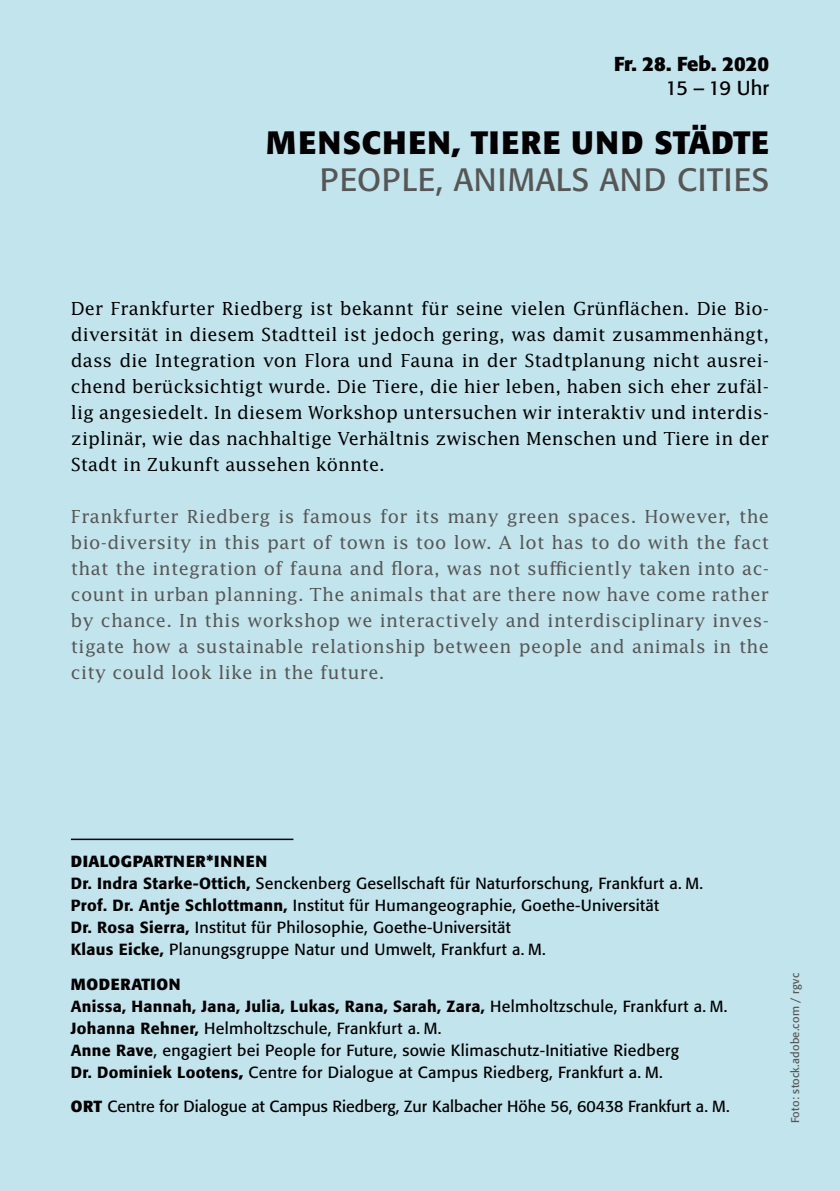
<style>
.page{position:relative;width:840px;height:1191px;background:#fff}
.page>*{position:absolute;margin:0;border:0;box-sizing:border-box;transform-origin:0 0}
.t1{font:700 32px "Formata";letter-spacing:.04em;color:#000}
.t2{font:32px "Formata";letter-spacing:.02em;color:#565655}
.t3{font:700 20px "Formata";color:#000}
.t4{font:20px "Formata";letter-spacing:-.02em;color:#000}
.t5{font:18px/26px "Lucida";color:#000;text-align:justify}
.t6{font:18px/26px "Lucida";letter-spacing:.02em;color:#565655;text-align:justify}
.t7{font:16px/22px "Formata";letter-spacing:.02em;color:#000}
.t8{font:16px "Formata";color:#000}
.t9{font:11.2px "Formata";letter-spacing:.02em;color:#565655}
.s1{font-weight:700}
.s2{font-weight:500}
</style>
<div class="page">
<div style="left:0;top:0;width:839px;height:1191px;background:#c2e4ed"></div>
<hr style="left:71px;top:838px;width:222px;height:2px;background:#000">
<p class="t3" style="left:614px;top:51px;width:156px">FR. 28. FEB. 2020</p>
<p class="t4" style="left:665px;top:76px;width:105px">15 – 19 Uhr</p>
<h1 class="t1" style="left:266px;top:123px;width:504px">MENSCHEN, TIERE UND STÄDTE</h1>
<h1 class="t2" style="left:319px;top:161px;width:447px">People, Animals and Cities</h1>
<p class="t5" style="left:71px;top:295px;width:699px">Der Frankfurter Riedberg ist bekannt für seine vielen Grünflächen. Die Bio&shy;diversität in diesem Stadtteil ist jedoch gering, was damit zusammenhängt, dass die Integration von Flora und Fauna in der Stadtplanung nicht ausrei&shy;chend berücksichtigt wurde. Die Tiere, die hier leben, haben sich eher zufäl&shy;lig angesiedelt. In diesem Workshop untersuchen wir interaktiv und interdis&shy;ziplinär, wie das nachhaltige Verhältnis zwischen Menschen und Tiere in der Stadt in Zukunft aussehen könnte.</p>
<p class="t6" style="left:71px;top:503px;width:699px">Frankfurter Riedberg is famous for its many green spaces. However, the bio-diversity in this part of town is too low. A lot has to do with the fact that the integration of fauna and flora, was not sufficiently taken into ac&shy;count in urban planning. The animals that are there now have come rather by chance. In this workshop we interactively and interdisciplinary inves&shy;tigate how a sustainable relationship between people and animals in the city could look like in the future.</p>
<p class="t7" style="left:71px;top:850px;width:633px"><span class="s1">DIALOGPARTNER*INNEN<br></span><span class="s2">Dr. Indra Starke-Ottich,</span> Senckenberg Gesellschaft für Naturforschung, Frankfurt a. M.<br><span class="s2">Prof. Dr. Antje Schlottmann,</span> Institut für Humangeographie, Goethe-Universität<br><span class="s2">Dr. Rosa Sierra,</span> Institut für Philosophie, Goethe-Universität<br><span class="s2">Klaus Eicke,</span> Planungsgruppe Natur und Umwelt, Frankfurt a. M.</p>
<p class="t7" style="left:71px;top:972px;width:657px"><span class="s1">MODERATION<br></span><span class="s2">Anissa, Hannah, Jana, Julia, Lukas, Rana, Sarah, Zara,</span> Helmholtzschule, Frankfurt a. M.<br><span class="s2">Johanna Rehner,</span> Helmholtzschule, Frankfurt a. M.<br><span class="s2">Anne Rave</span>, engagiert bei People for Future, sowie Klimaschutz-Initiative Riedberg<br><span class="s2">Dr. Dominiek Lootens</span><span class="s1">,</span> Centre for Dialogue at Campus Riedberg, Frankfurt a. M.</p>
<p class="t8" style="left:71px;top:1096px;width:660px"><span class="s1">ORT</span> Centre for Dialogue at Campus Riedberg, Zur Kalbacher Höhe 56, 60438 Frankfurt a. M.</p>
<p class="t9" style="left:788px;top:1123px;width:151px;rotate:-90deg">Foto: stock.adobe.com / rgvc</p>
</div>
